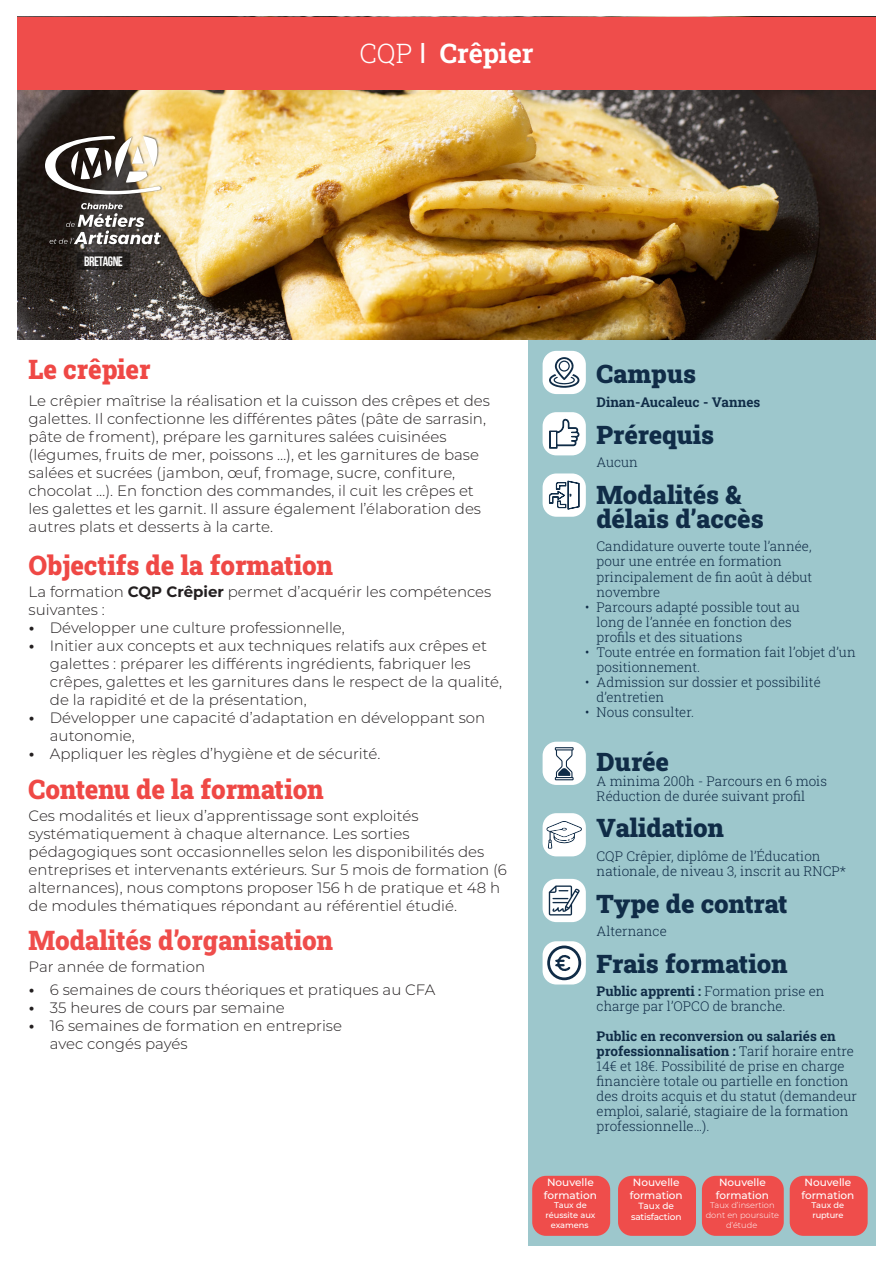
<style>
.page{position:relative;width:893px;height:1263px;background:#fff}
.page>*{position:absolute;margin:0;border:0;box-sizing:border-box;transform-origin:0 0}
.Titres_Rouges_RECTO{font:900 27px "Roboto Slab";color:#ef4845;scale:.95 1}
.Titres_Rouges_RECTO-2{font:900 27px "Roboto Slab";color:#ef4d4b;scale:.95 1}
.t1{font:700 27px "Roboto Slab";color:#fff}
.Titres_bleus_modalités_RECTO{font:900 25.5px/24px "Roboto Slab";color:#102c47}
.puces-modalités_RECTO{font:900 25.5px "Roboto Slab";letter-spacing:-.005em;color:#102c47}
.CONTENU{font:300 15px/18px "Montserrat";color:#231f20}
.PUCES_rondes{font:300 15px/18px "Montserrat";color:#231f20}
.Contenu_modalités_RECTO{font:300 13.5px/15px "Roboto Slab";color:#102c47}
.Titres_bleus_modalités_RECTO-2{font:300 13.5px "Roboto Slab";color:#102c47}
.puces-modalités_RECTO-2{font:300 13.5px "Roboto Slab";color:#102c47}
.Contenu_modalités_RECTO-2{font:700 13.5px "Roboto Slab";color:#102c47}
.t2{font:700 13.5px "Bebas Neue";letter-spacing:-.035em;color:#fff}
.t3{font:500 10.5px/12.6px "Montserrat";color:#fff}
.t4{font:500 9px/10.8px "Montserrat";letter-spacing:-.02em;color:#fff;text-align:center}
.t5{font:300 8.25px/9.9px "Montserrat";color:#fff;text-align:center}
.t6{font:500 8.25px/9.9px "Montserrat";color:#fff;text-align:center}
.t7{font:500 8.25px/9.9px "Montserrat";letter-spacing:-.02em;color:#fff}
.s1{font-weight:300}
.s2{font-family:"Montserrat";font-weight:500}
.s3{font-weight:700}
.s4{font-family:"Museo 100";font-weight:400}
</style>
<div class="page">
<div style="left:529px;top:82px;width:347px;height:1164px;background:#9dc7cc"></div>
<img style="left:17px;top:90px;width:859px;height:250px">
<svg style="left:77px;top:252px;width:54px;height:18px"></svg>
<img style="left:43px;top:134px;width:120px;height:112px">
<svg style="left:50px;top:203px;width:111px;height:41px;background:#6b6660"></svg>
<svg style="left:45px;top:136px;width:116px;height:58px"></svg>
<div style="left:17px;top:17px;width:859px;height:73px;background:#ef4d4b"></div>
<div style="left:543px;top:351px;width:43px;height:43px;background:#fff;border-radius:14px"></div>
<svg style="left:549px;top:357px;width:31px;height:31px"></svg>
<div style="left:543px;top:412px;width:43px;height:43px;background:#fff;border-radius:14px"></div>
<svg style="left:549px;top:418px;width:30px;height:31px"></svg>
<div style="left:551px;top:432px;width:5px;height:15px;background:#fff"></div>
<div style="left:543px;top:473px;width:43px;height:44px;background:#fff;border-radius:14px"></div>
<svg style="left:549px;top:480px;width:31px;height:30px"></svg>
<div style="left:543px;top:813px;width:43px;height:43px;background:#fff;border-radius:14px"></div>
<svg style="left:546px;top:821px;width:36px;height:28px"></svg>
<div style="left:543px;top:879px;width:43px;height:43px;background:#fff;border-radius:14px"></div>
<svg style="left:549px;top:885px;width:31px;height:30px"></svg>
<div style="left:543px;top:941px;width:43px;height:43px;background:#fff;border-radius:14px"></div>
<svg style="left:547px;top:945px;width:34px;height:35px"></svg>
<div style="left:543px;top:742px;width:43px;height:43px;background:#fff;border-radius:14px"></div>
<svg style="left:555px;top:747px;width:19px;height:33px"></svg>
<div style="left:532px;top:1176px;width:78px;height:60px;background:#ef4d4b;border-radius:14px"></div>
<div style="left:618px;top:1176px;width:78px;height:60px;background:#ef4d4b;border-radius:14px"></div>
<div style="left:702px;top:1176px;width:82px;height:60px;background:#ef4d4b;border-radius:14px"></div>
<div style="left:790px;top:1176px;width:78px;height:60px;background:#ef4d4b;border-radius:14px"></div>
<p class="t1" style="left:359px;top:35px;width:176px"><span class="s1">CQP</span> <span class="s2">l</span> Crêpier</p>
<p class="t2" style="left:84px;top:254px;width:40px">BRETAGNE</p>
<p class="Titres_Rouges_RECTO" style="left:29px;top:351px;width:130px">Le crêpier</p>
<p class="CONTENU" style="left:29px;top:391px;width:463px">Le crêpier maîtrise la réalisation et la cuisson des crêpes et des galettes. Il confectionne les différentes pâtes (pâte de sarrasin, pâte de froment), prépare les garnitures salées cuisinées (légumes, fruits de mer, poissons …), et les garnitures de base salées et sucrées (jambon, œuf, fromage, sucre, confiture, chocolat …). En fonction des commandes, il cuit les crêpes et les galettes et les garnit. Il assure également l’élaboration des autres plats et desserts à la carte.</p>
<p class="Titres_Rouges_RECTO" style="left:29px;top:547px;width:322px">Objectifs de la formation</p>
<p class="PUCES_rondes" style="left:29px;top:583px;width:464px">La formation <span class="s3">CQP Crêpier</span> permet d’acquérir les compétences suivantes :</p>
<p class="CONTENU" style="left:29px;top:619px;width:318px"><span class="s4">•</span> Développer une culture professionnelle,</p>
<p class="CONTENU" style="left:50px;top:637px;width:454px;text-indent:-21px"><span class="s4">•</span> Initier aux concepts et aux techniques relatifs aux crêpes et galettes : préparer les différents ingrédients, fabriquer les crêpes, galettes et les garnitures dans le respect de la qualité, de la rapidité et de la présentation,</p>
<p class="CONTENU" style="left:50px;top:709px;width:437px;text-indent:-21px"><span class="s4">•</span> Développer une capacité d’adaptation en développant son autonomie,</p>
<p class="CONTENU" style="left:29px;top:745px;width:353px"><span class="s4">•</span> Appliquer les règles d’hygiène et de sécurité.</p>
<p class="Titres_Rouges_RECTO" style="left:29px;top:770px;width:312px">Contenu de la formation</p>
<p class="CONTENU" style="left:29px;top:806px;width:480px">Ces modalités et lieux d’apprentissage sont exploités systématiquement à chaque alternance. Les sorties pédagogiques sont occasionnelles selon les disponibilités des entreprises et intervenants extérieurs. Sur 5 mois de formation (6 alternances), nous comptons proposer 156 h de pratique et 48 h de modules thématiques répondant au référentiel étudié.</p>
<p class="Titres_Rouges_RECTO-2" style="left:29px;top:922px;width:322px">Modalités d’organisation</p>
<p class="CONTENU" style="left:29px;top:958px;width:178px">Par année de formation</p>
<p class="CONTENU" style="left:29px;top:980px;width:408px"><span class="s4">•</span> 6 semaines de cours théoriques et pratiques au CFA</p>
<p class="CONTENU" style="left:29px;top:998px;width:258px"><span class="s4">•</span> 35 heures de cours par semaine</p>
<p class="CONTENU" style="left:29px;top:1016px;width:315px"><span class="s4">•</span> 16 semaines de formation en entreprise</p>
<p class="PUCES_rondes" style="left:50px;top:1034px;width:139px">avec congés payés</p>
<p class="Titres_bleus_modalités_RECTO" style="left:597px;top:361px;width:101px">Campus</p>
<p class="Contenu_modalités_RECTO-2" style="left:597px;top:393px;width:165px">Dinan-Aucaleuc - Vannes</p>
<p class="Titres_bleus_modalités_RECTO" style="left:597px;top:422px;width:119px">Prérequis</p>
<p class="Contenu_modalités_RECTO" style="left:597px;top:454px;width:43px">Aucun</p>
<p class="Titres_bleus_modalités_RECTO" style="left:597px;top:482px;width:169px">Modalités &amp; délais d’accès</p>
<p class="Titres_bleus_modalités_RECTO-2" style="left:597px;top:537px;width:216px">Candidature ouverte toute l’année,</p>
<p class="Titres_bleus_modalités_RECTO-2" style="left:597px;top:552px;width:187px">pour une entrée en formation</p>
<p class="Titres_bleus_modalités_RECTO-2" style="left:597px;top:567px;width:217px">principalement de fin août à début</p>
<p class="Titres_bleus_modalités_RECTO-2" style="left:597px;top:582px;width:65px">novembre</p>
<p class="Contenu_modalités_RECTO" style="left:585px;top:599px;width:216px">• Parcours adapté possible tout au</p>
<p class="puces-modalités_RECTO-2" style="left:597px;top:612px;width:197px">long de l’année en fonction des</p>
<p class="puces-modalités_RECTO-2" style="left:597px;top:627px;width:147px">profils et des situations</p>
<p class="Contenu_modalités_RECTO" style="left:597px;top:644px;width:261px;text-indent:-11px">• Toute entrée en formation fait l’objet d’un positionnement.</p>
<p class="Contenu_modalités_RECTO" style="left:597px;top:674px;width:226px;text-indent:-11px">• Admission sur dossier et possibilité d’entretien</p>
<p class="Contenu_modalités_RECTO" style="left:585px;top:704px;width:111px">• Nous consulter.</p>
<p class="puces-modalités_RECTO" style="left:597px;top:744px;width:74px">Durée</p>
<p class="Contenu_modalités_RECTO" style="left:597px;top:773px;width:232px">A minima 200h - Parcours en 6 mois</p>
<p class="Contenu_modalités_RECTO" style="left:597px;top:788px;width:210px">Réduction de durée suivant profil</p>
<p class="Titres_bleus_modalités_RECTO" style="left:597px;top:815px;width:129px">Validation</p>
<p class="Contenu_modalités_RECTO" style="left:597px;top:848px;width:251px">CQP Crêpier, diplôme de l’Éducation nationale, de niveau 3, inscrit au RNCP*</p>
<p class="Titres_bleus_modalités_RECTO" style="left:597px;top:891px;width:192px">Type de contrat</p>
<p class="Contenu_modalités_RECTO" style="left:597px;top:923px;width:72px">Alternance</p>
<p class="Titres_bleus_modalités_RECTO" style="left:597px;top:951px;width:192px">Frais formation</p>
<p class="Contenu_modalités_RECTO" style="left:597px;top:983px;width:230px"><span class="s3">Public apprenti :</span> Formation prise en charge par l’OPCO de branche.</p>
<p class="Contenu_modalités_RECTO" style="left:597px;top:1028px;width:262px"><span class="s3">Public en reconversion ou salariés en professionnalisation :</span> Tarif horaire entre 14€ et 18€. Possibilité de prise en charge financière totale ou partielle en fonction des droits acquis et du statut (demandeur emploi, salarié, stagiaire de la formation professionnelle…).</p>
<p class="t3" style="left:544px;top:1175px;width:54px">Nouvelle formation</p>
<p class="t6" style="left:545px;top:1200px;width:52px">Taux de réussite aux examens</p>
<p class="t3" style="left:630px;top:1175px;width:54px">Nouvelle formation</p>
<p class="t4" style="left:631px;top:1200px;width:52px">Taux de satisfaction</p>
<p class="t3" style="left:716px;top:1175px;width:54px">Nouvelle formation</p>
<p class="t5" style="left:706px;top:1200px;width:75px">Taux d’insertion dont en poursuite d’étude</p>
<p class="t3" style="left:801px;top:1175px;width:54px">Nouvelle formation</p>
<p class="t7" style="left:812px;top:1200px;width:34px">Taux de rupture</p>
</div>
